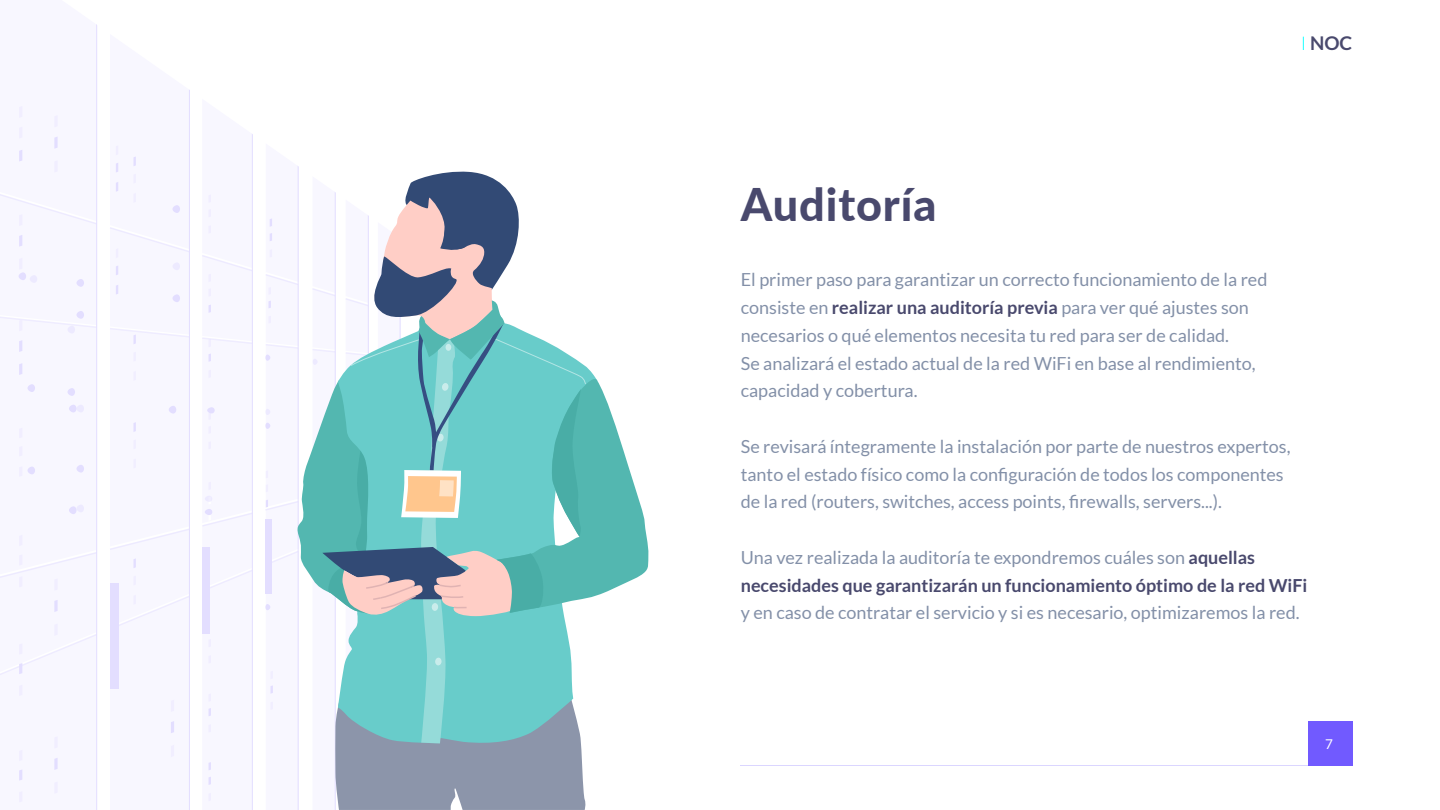
<style>
.page{position:relative;width:1440px;height:810px;background:#fff}
.page>*{position:absolute;margin:0;border:0;box-sizing:border-box;transform-origin:0 0}
.t1{font:800 45px "Lato";letter-spacing:.02em;color:#49496d}
.t2{font:700 18.98px "Lato";color:#49496d}
.t3{font:18px/27.8px "Lato";color:#8390a8}
.t4{font:700 18px/27.8px "Lato";color:#49496d}
.t5{font:13.5px "Lato";color:#fff}
.s1{font-weight:300;color:#0ff}
.s2{font-weight:700;color:#49496d}
.s3{font-weight:400;color:#8390a8}
</style>
<div class="page">
<hr style="left:741px;top:765px;width:610px;height:1px;background:#715aff">
<div style="left:1308px;top:722px;width:44px;height:44px;background:#715aff"></div>
<hr style="left:96px;top:18px;width:1px;height:792px;background:#e3deff">
<hr style="left:189px;top:18px;width:1px;height:792px;background:#e3deff">
<hr style="left:252px;top:18px;width:1px;height:792px;background:#e3deff">
<hr style="left:298px;top:18px;width:1px;height:792px;background:#e3deff">
<hr style="left:335px;top:18px;width:1px;height:792px;background:#e3deff">
<hr style="left:368px;top:18px;width:1px;height:792px;background:#e3deff">
<hr style="left:400px;top:18px;width:1px;height:792px;background:#e3deff">
<svg style="left:0;top:99px;width:649px;height:711px"></svg>
<h1 class="t1" style="left:741px;top:171px;width:197px">Auditoría</h1>
<p class="t2" style="left:1301px;top:32px;width:53px"><span class="s1">I</span> NOC</p>
<p class="t3" style="left:741px;top:266px;width:528px">El primer paso para garantizar un correcto funcionamiento de la red consiste en <span class="s2">realizar una auditoría previa</span> para ver qué ajustes son necesarios o qué elementos necesita tu red para ser de calidad.<br>Se analizará el estado actual de la red WiFi en base al rendimiento, capacidad y cobertura.</p>
<p class="t3" style="left:741px;top:432px;width:551px">Se revisará íntegramente la instalación por parte de nuestros expertos, tanto el estado físico como la configuración de todos los componentes de la red (routers, switches, access points, firewalls, servers...).</p>
<p class="t4" style="left:741px;top:543px;width:568px"><span class="s3">Una vez realizada la auditoría te expondremos cuáles son</span> aquellas necesidades que garantizarán un funcionamiento óptimo de la red WiFi</p>
<p class="t3" style="left:741px;top:599px;width:560px">y en caso de contratar el servicio y si es necesario, optimizaremos la red.</p>
<p class="t5" style="left:1325px;top:737px;width:9px">7</p>
</div>
